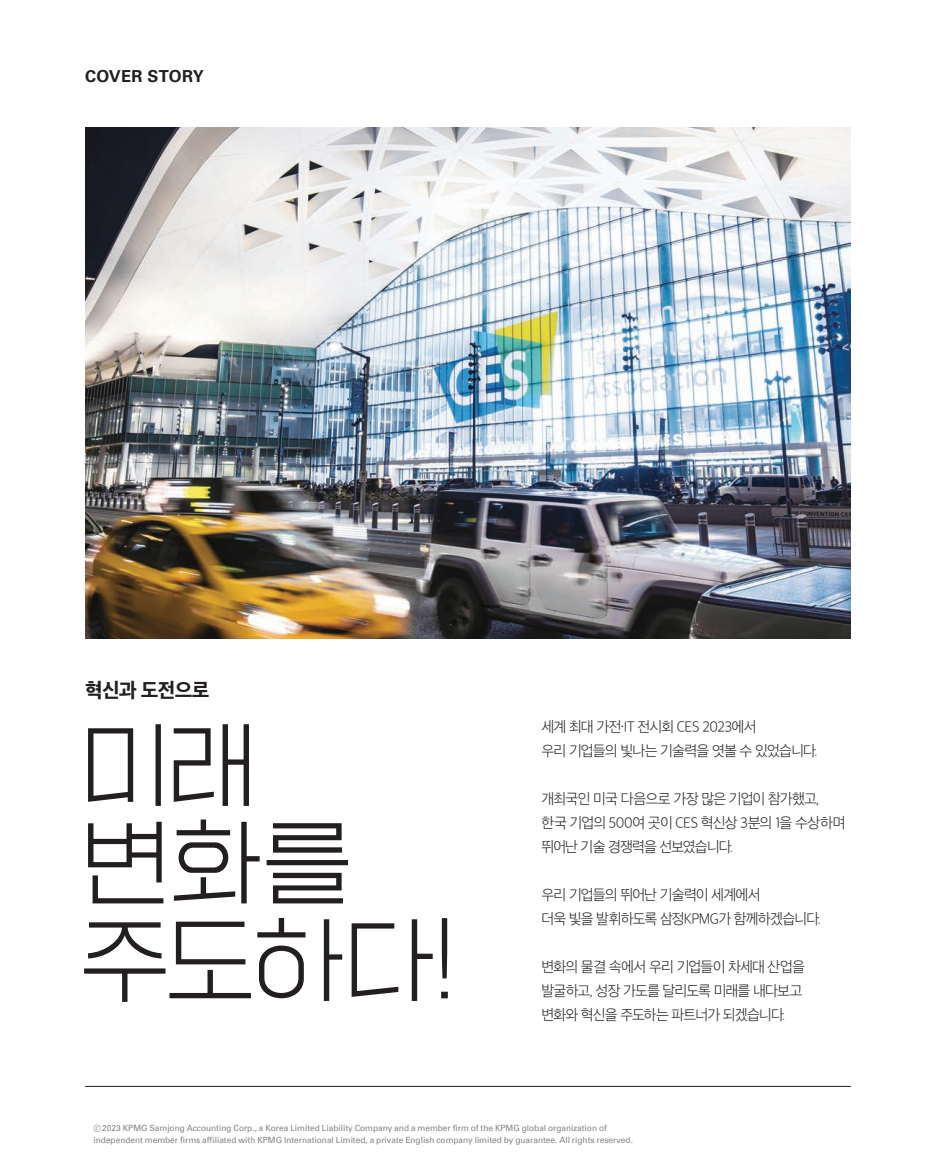
<style>
.page{position:relative;width:936px;height:1170px;background:#fff}
.page>*{position:absolute;margin:0;border:0;box-sizing:border-box;transform-origin:0 0}
.t1{font:90px/97.5px "SD Gyeokdong G203 Lt";letter-spacing:-.025em;color:#231f20}
.t2{font:19.5px "SD Gothic Neoa Uni h Eb";letter-spacing:-.03em;color:#231f20}
.t3{font:700 16.5px "Univers LT Std";letter-spacing:.015em;color:#231f20}
.t4{font:14.25px/24px "SD Gothic Neoa b Ult Lt";letter-spacing:-.06em;color:#231f20}
.t5{font:8.55px/12.5px "Universfor KPMG";color:#808285}
.s1{font-family:"SD Gothic Neoa Uni b Ul"}
</style>
<div class="page">
<img style="left:85px;top:128px;width:765px;height:510px">
<hr style="left:85px;top:1085px;width:765px;height:1px;background:#231f20">
<h3 class="t3" style="left:85px;top:66px;width:120px">COVER STORY</h3>
<h2 class="t2" style="left:85px;top:680px;width:126px">혁신과 도전으로</h2>
<h1 class="t1" style="left:80px;top:721px;width:378px">미래 변화를 주도하다!</h1>
<h3 class="t4" style="left:541px;top:714px;width:278px">세계 최대 가전·IT 전시회 CES 2023에서<br>우리 기업들의 빛나는 기술력을 엿볼 수 있었습니다.</h3>
<h3 class="t4" style="left:541px;top:786px;width:305px">개최국인 미국 다음으로 가장 많은 기업이 참가했고, 한국 기업의 500여 곳이 CES 혁신상 3분의 1을 수상하며 뛰어난 기술 경쟁력을 선보였습니다.</h3>
<h3 class="t4" style="left:541px;top:882px;width:281px">우리 기업들의 뛰어난 기술력이 세계에서<br>더욱 빛을 발휘하도록 삼정KPMG가 함께하겠습니다.</h3>
<h3 class="t4" style="left:541px;top:954px;width:265px">변화의 물결 속에서 우리 기업들이 차세대 산업을 발굴하고, 성장 가도를 달리도록 미래를 내다보고 변화와 혁신을 주도하는 파트너가 되겠습니다.</h3>
<p class="t5" style="left:94px;top:1121px;width:541px"><span class="s1">ⓒ</span> 2023 KPMG Samjong Accounting Corp., a Korea Limited Liability Company and a member firm of the KPMG global organization of independent member firms affiliated with KPMG International Limited, a private English company limited by guarantee. All rights reserved.</p>
</div>
